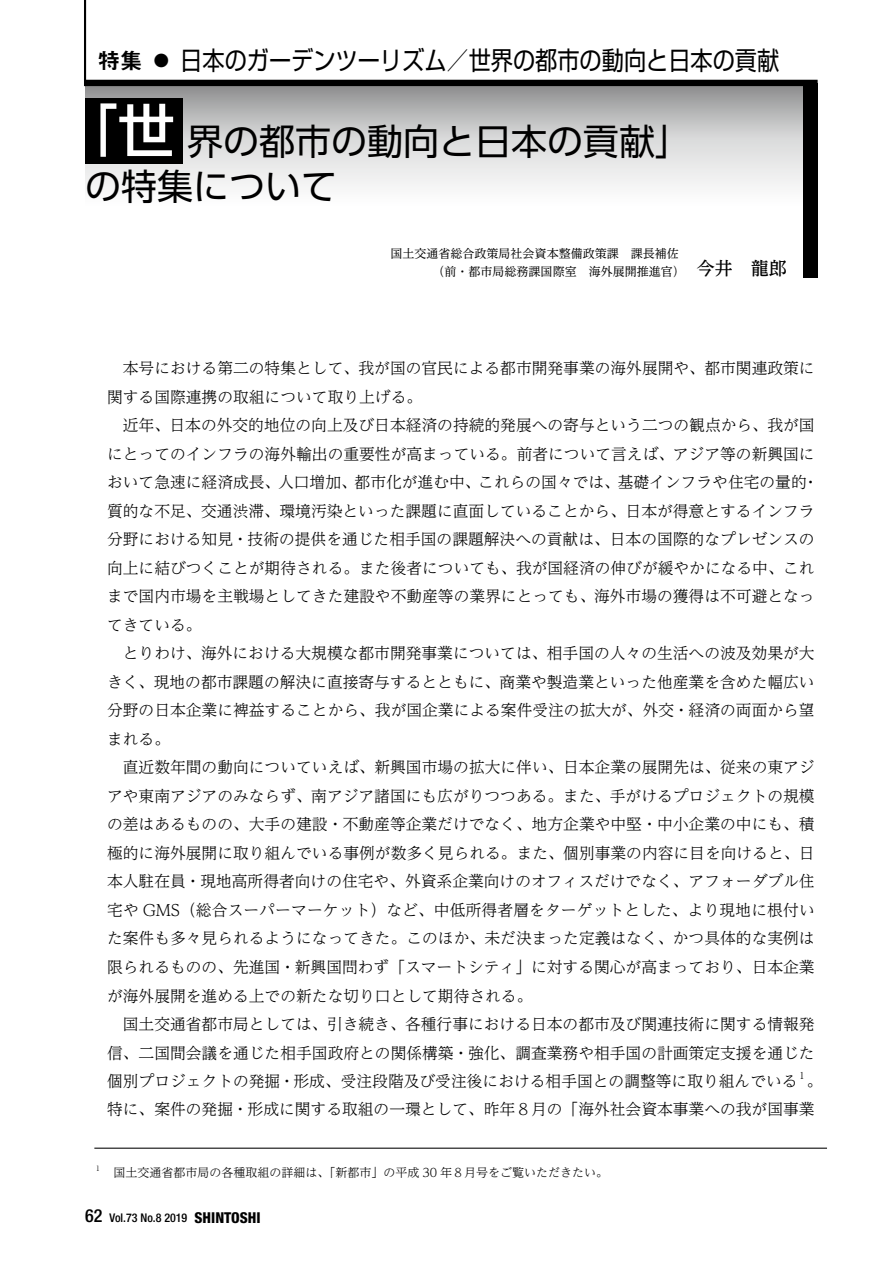
<style>
.page{position:relative;width:893px;height:1263px;background:#fff}
.page>*{position:absolute;margin:0;border:0;box-sizing:border-box;transform-origin:0 0}
.t1{font:500 57px "UD Shin Go Pro";color:#fff}
.t2{font:36px/45px "UD Shin Go Pro";color:#000}
.t3{font:25.5px "Shin Go Pro";color:#000;scale:.87 1}
.t4{font:300 15.75px/28.5px "UD Reimin Pro";color:#000}
.t5{font:12px/18px "UD Reimin Pro";color:#000;text-align:right}
.t6{font:300 12px "UD Reimin Pro";color:#000}
.t7{font:500 condensed 12px "Helvetica Neue";color:#000}
.t8{font:300 9.15px "UD Reimin Pro";color:#000}
.t9{font:300 7.05px "UD Reimin Pro";color:#000}
.s1{font-family:"Midashi Go Pro MB31";font-size:22.5px}
.s2{font-weight:500;font-size:18px}
.s3{font-size:18px}
.s4{font-weight:800;font-size:15px}
</style>
<div class="page">
<svg style="left:85px;top:86px;width:718px;height:100px;background:#ccc"></svg>
<hr style="left:84px;top:0;width:2px;height:86px;background:#000">
<div style="left:85px;top:80px;width:733px;height:6px;background:#000"></div>
<div style="left:803px;top:83px;width:15px;height:195px;background:#000"></div>
<div style="left:85px;top:98px;width:98px;height:65px;background:#000"></div>
<hr style="left:94px;top:1148px;width:733px;height:1px;background:#000">
<h3 class="t3" style="left:98px;top:40px;width:785px"><span class="s1">特集 ◦</span> 日本のガーデンツーリズム／世界の都市の動向と日本の貢献</h3>
<h1 class="t1" style="left:61px;top:84px;width:115px">「世</h1>
<h2 class="t2" style="left:85px;top:118px;width:608px;text-indent:102px">界の都市の動向と日本の貢献」の特集について</h2>
<p class="t5" style="left:391px;top:244px;width:397px">国土交通省総合政策局社会資本整備政策課　課長補佐<span class="s2">　　　　　　</span>（前・都市局総務課国際室　海外展開推進官） <span class="s2">今井　龍郎</span></p>
<p class="t4" style="left:107px;top:353px;width:709px;text-indent:16px">本号における第二の特集として、我が国の官民による都市開発事業の海外展開や、都市関連政策に関する国際連携の取組について取り上げる。</p>
<p class="t4" style="left:107px;top:410px;width:713px;text-indent:16px">近年、日本の外交的地位の向上及び日本経済の持続的発展への寄与という二つの観点から、我が国にとってのインフラの海外輸出の重要性が高まっている。前者について言えば、アジア等の新興国において急速に経済成長、人口増加、都市化が進む中、これらの国々では、基礎インフラや住宅の量的・質的な不足、交通渋滞、環境汚染といった課題に直面していることから、日本が得意とするインフラ分野における知見・技術の提供を通じた相手国の課題解決への貢献は、日本の国際的なプレゼンスの向上に結びつくことが期待される。また後者についても、我が国経済の伸びが緩やかになる中、これまで国内市場を主戦場としてきた建設や不動産等の業界にとっても、海外市場の獲得は不可避となってきている。</p>
<p class="t4" style="left:107px;top:639px;width:709px;text-align:justify;text-indent:16px">とりわけ、海外における大規模な都市開発事業については、相手国の人々の生活への波及効果が大きく、現地の都市課題の解決に直接寄与するとともに、商業や製造業といった他産業を含めた幅広い分野の日本企業に裨益することから、我が国企業による案件受注の拡大が、外交・経済の両面から望まれる。</p>
<p class="t4" style="left:107px;top:753px;width:709px;text-align:justify;text-indent:16px">直近数年間の動向についていえば、新興国市場の拡大に伴い、日本企業の展開先は、従来の東アジアや東南アジアのみならず、南アジア諸国にも広がりつつある。また、手がけるプロジェクトの規模の差はあるものの、大手の建設・不動産等企業だけでなく、地方企業や中堅・中小企業の中にも、積極的に海外展開に取り組んでいる事例が数多く見られる。また、個別事業の内容に目を向けると、日本人駐在員・現地高所得者向けの住宅や、外資系企業向けのオフィスだけでなく、アフォーダブル住宅や GMS（総合スーパーマーケット）など、中低所得者層をターゲットとした、より現地に根付いた案件も多々見られるようになってきた。このほか、未だ決まった定義はなく、かつ具体的な実例は限られるものの、先進国・新興国問わず「スマートシティ」に対する関心が高まっており、日本企業が海外展開を進める上での新たな切り口として期待される。</p>
<p class="t4" style="left:107px;top:1009px;width:709px;text-align:justify;text-indent:16px">国土交通省都市局としては、引き続き、各種行事における日本の都市及び関連技術に関する情報発信、二国間会議を通じた相手国政府との関係構築・強化、調査業務や相手国の計画策定支援を通じた個別プロジェクトの発掘・形成、受注段階及び受注後における相手国との調整等に取り組んでいる</p>
<p class="t8" style="left:798px;top:1068px;width:11px">１</p>
<p class="t4" style="left:107px;top:1066px;width:717px;text-indent:700px">。特に、案件の発掘・形成に関する取組の一環として、昨年８月の「海外社会資本事業への我が国事業</p>
<p class="t9" style="left:94px;top:1162px;width:8px">１</p>
<p class="t6" style="left:101px;top:1162px;width:508px">　国土交通省都市局の各種取組の詳細は、「新都市」の平成 30 年８月号をご覧いただきたい。</p>
<p class="t7" style="left:85px;top:1211px;width:177px"><span class="s3">62</span> Vol.73 No.8 2019 <span class="s4">SHINTOSHI</span></p>
</div>
